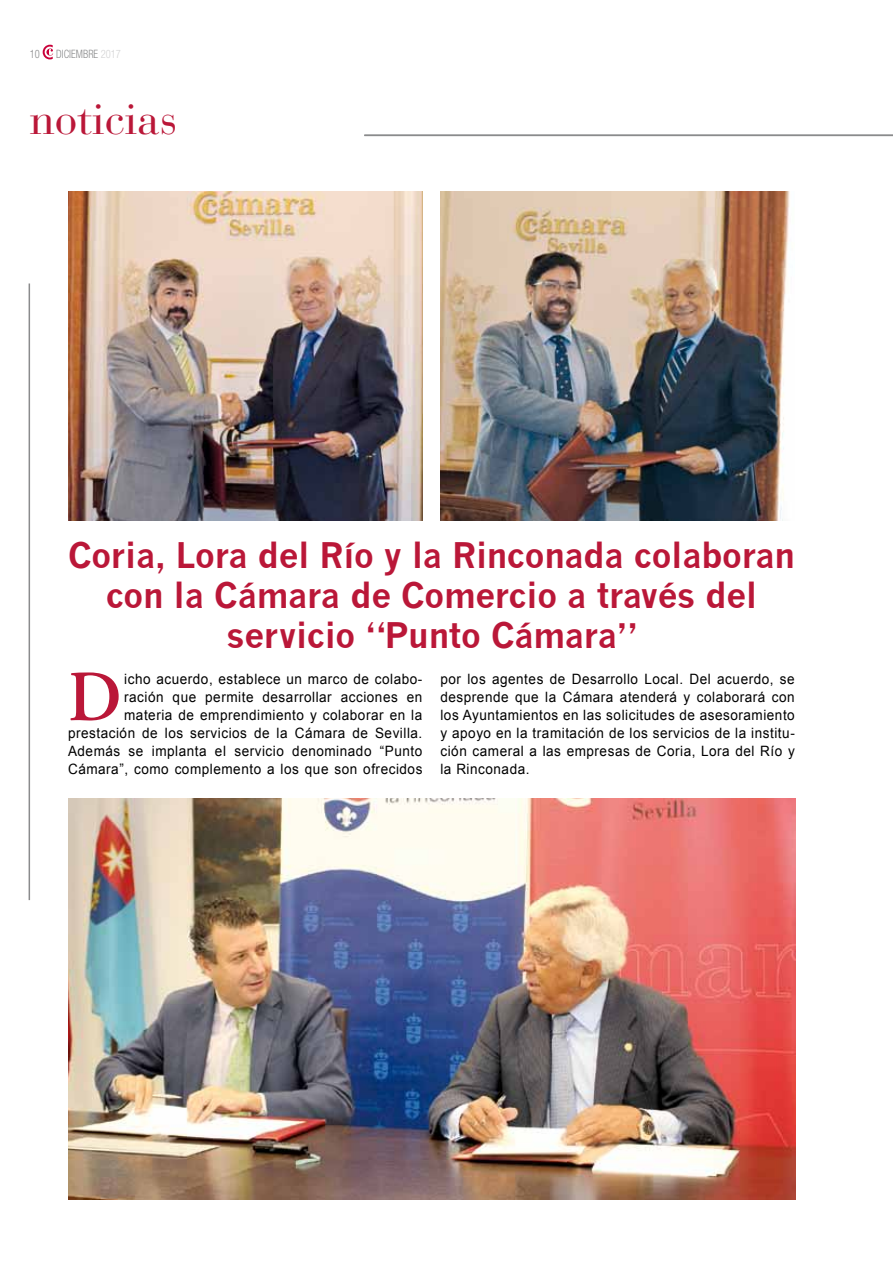
<style>
.page{position:relative;width:893px;height:1263px;background:#fff}
.page>*{position:absolute;margin:0;border:0;box-sizing:border-box;transform-origin:0 0}
.t1{font:600 71.85px "Adobe Garamond Pro";color:#ba1738;scale:.95 1}
.t2{font:45px "Bauer Bodoni";color:#ba1738}
.t3{font:700 34.5px/39.9px "News Gothic";letter-spacing:-.01em;color:#ba1738;text-align:center}
.t4{font:14.25px/18px "Arial";letter-spacing:.04em;color:#000;text-align:right;scale:.95 1}
.t5{font:300 condensed 11.55px "Helvetica Neue";color:#8a8b8c;scale:.91 1}
.s1{color:#d3d3d4}
</style>
<div class="page">
<svg style="left:43px;top:45px;width:10px;height:14px"></svg>
<hr style="left:29px;top:283px;width:1px;height:617px;background:#8a8b8c">
<hr style="left:364px;top:135px;width:529px;height:1px;background:#8a8b8c">
<img style="left:68px;top:191px;width:355px;height:329px">
<img style="left:441px;top:191px;width:349px;height:329px">
<img style="left:68px;top:798px;width:727px;height:401px">
<p class="t5" style="left:30px;top:47px;width:13px">10</p>
<p class="t5" style="left:56px;top:47px;width:73px">DICIEMBRE <span class="s1">2017</span></p>
<h2 class="t2" style="left:30px;top:101px;width:149px">noticias</h2>
<h3 class="t3" style="left:68px;top:539px;width:729px">coria, lora del río y la rinconada colaboran con la cámara de comercio a través del servicio “punto cámara”</h3>
<h1 class="t1" style="left:68px;top:669px;width:58px">D</h1>
<p class="t4" style="left:68px;top:671px;width:375px">icho acuerdo, establece un marco de colabo-<br>ración que permite desarrollar acciones en<br>materia de emprendimiento y colaborar en la prestación de los servicios de la Cámara de Sevilla.<br>Además se implanta el servicio denominado “Punto Cámara”, como complemento a los que son ofrecidos</p>
<p class="t4" style="left:440px;top:671px;width:375px;text-align:justify">por los agentes de Desarrollo Local. Del acuerdo, se desprende que la Cámara atenderá y colaborará con los Ayuntamientos en las solicitudes de asesoramiento y apoyo en la tramitación de los servicios de la institu&shy;ción cameral a las empresas de Coria, Lora del Río y la Rinconada.</p>
</div>
